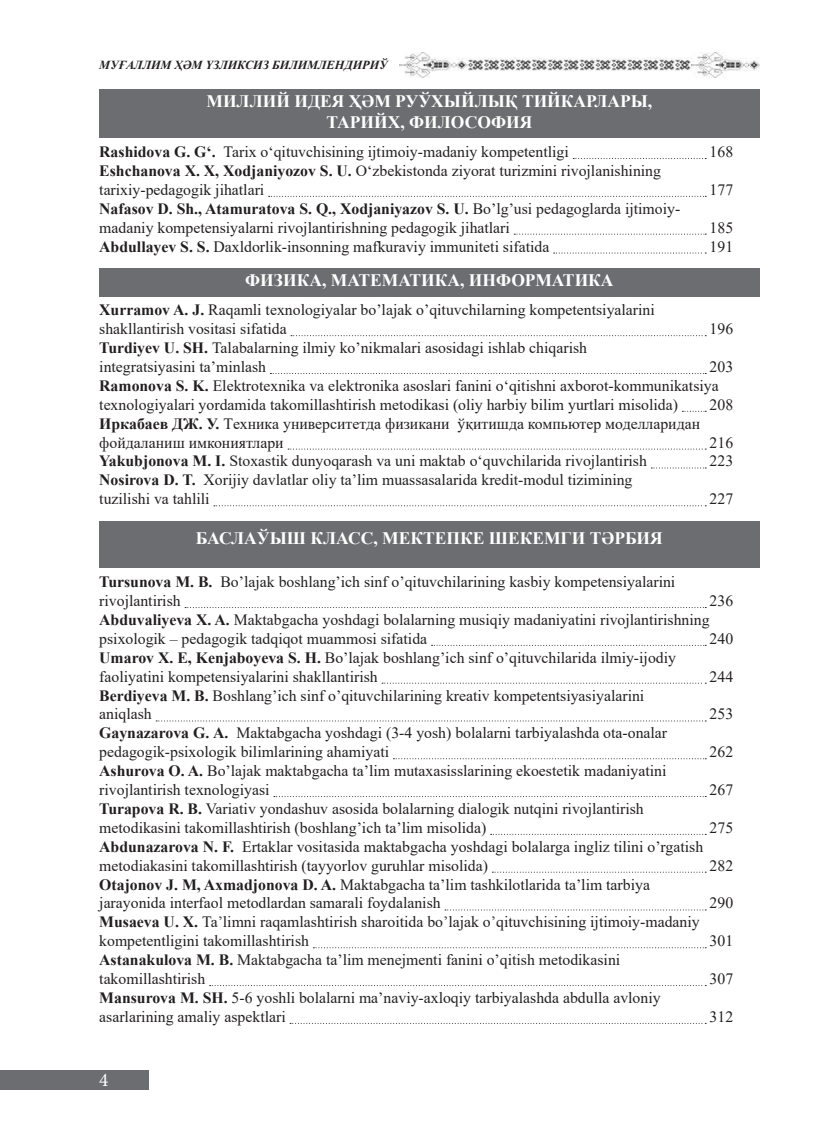
<style>
.page{position:relative;width:834px;height:1141px;background:#fff}
.page>*{position:absolute;margin:0;border:0;box-sizing:border-box;transform-origin:0 0}
.t1{font:19.25px "Minion Pro";color:#fff}
.t2{font:700 17.5px/21px "Times New Roman";color:#fff;text-align:center}
.t3{font:15.75px/18.9px "Times New Roman";color:#231f20}
.t4{font:italic 700 12.25px "Times New Roman";color:#231f20}
.s1{font-weight:700}
</style>
<div class="page">
<img style="left:399px;top:53px;width:360px;height:25px">
<div style="left:0;top:1070px;width:149px;height:20px;background:#6c6d70"></div>
<div style="left:99px;top:522px;width:660px;height:46px;background:#6c6d70"></div>
<svg style="left:185px;top:607px;width:521px;height:1px"></svg>
<svg style="left:431px;top:645px;width:275px;height:1px"></svg>
<svg style="left:382px;top:683px;width:324px;height:1px"></svg>
<svg style="left:156px;top:721px;width:550px;height:1px"></svg>
<svg style="left:393px;top:758px;width:313px;height:1px"></svg>
<svg style="left:274px;top:796px;width:432px;height:1px"></svg>
<svg style="left:490px;top:834px;width:216px;height:1px"></svg>
<svg style="left:492px;top:872px;width:214px;height:1px"></svg>
<svg style="left:445px;top:910px;width:261px;height:1px"></svg>
<svg style="left:313px;top:947px;width:393px;height:1px"></svg>
<svg style="left:209px;top:985px;width:497px;height:1px"></svg>
<svg style="left:290px;top:1023px;width:416px;height:1px"></svg>
<div style="left:99px;top:268px;width:660px;height:29px;background:#6c6d70"></div>
<svg style="left:291px;top:335px;width:415px;height:1px"></svg>
<svg style="left:270px;top:373px;width:436px;height:1px"></svg>
<svg style="left:682px;top:411px;width:24px;height:1px"></svg>
<svg style="left:288px;top:449px;width:418px;height:1px"></svg>
<svg style="left:651px;top:468px;width:55px;height:1px"></svg>
<svg style="left:214px;top:505px;width:492px;height:1px"></svg>
<div style="left:99px;top:89px;width:660px;height:48px;background:#6c6d70"></div>
<svg style="left:573px;top:158px;width:133px;height:1px"></svg>
<svg style="left:268px;top:196px;width:438px;height:1px"></svg>
<svg style="left:514px;top:234px;width:192px;height:1px"></svg>
<svg style="left:553px;top:253px;width:153px;height:1px"></svg>
<p class="t4" style="left:99px;top:57px;width:290px">МУҒАЛЛИМ ҲӘМ ҮЗЛИКСИЗ БИЛИМЛЕНДИРИЎ</p>
<p class="t2" style="left:206px;top:90px;width:447px">МИЛЛИЙ ИДЕЯ ҲӘМ РУЎХЫЙЛЫҚ ТИЙКАРЛАРЫ,<br>ТАРИЙХ, ФИЛОСОФИЯ</p>
<p class="t3" style="left:99px;top:142px;width:471px"><span class="s1">Rashidova G. G‘.</span> Tarix o‘qituvchisining ijtimoiy-madaniy kompetentligi</p>
<p class="t3" style="left:709px;top:142px;width:25px">168</p>
<p class="t3" style="left:99px;top:161px;width:563px"><span class="s1">Eshchanova X. X, Xodjaniyozov S. U.</span> O‘zbekistonda ziyorat turizmini rivojlanishining tarixiy-pedagogik jihatlari</p>
<p class="t3" style="left:709px;top:180px;width:25px">177</p>
<p class="t3" style="left:99px;top:198px;width:582px"><span class="s1">Nafasov D. Sh., Atamuratova S. Q., Xodjaniyazov S. U.</span> Bo’lg’usi pedagoglarda ijtimoiy&shy;madaniy kompetensiyalarni rivojlantirishning pedagogik jihatlari</p>
<p class="t3" style="left:709px;top:217px;width:25px">185</p>
<p class="t3" style="left:99px;top:236px;width:451px"><span class="s1">Abdullayev S. S.</span> Daxldorlik-insonning mafkuraviy immuniteti sifatida</p>
<p class="t3" style="left:709px;top:236px;width:25px">191</p>
<p class="t2" style="left:245px;top:270px;width:370px">ФИЗИКА, МАТЕМАТИКА, ИНФОРМАТИКА</p>
<p class="t3" style="left:99px;top:300px;width:557px"><span class="s1">Xurramov A. J.</span> Raqamli texnologiyalar bo’lajak o’qituvchilarning kompetentsiyalarini shakllantirish vositasi sifatida</p>
<p class="t3" style="left:709px;top:319px;width:25px">196</p>
<p class="t3" style="left:99px;top:338px;width:489px"><span class="s1">Turdiyev U. SH.</span> Talabalarning ilmiy ko’nikmalari asosidagi ishlab chiqarish integratsiyasini ta’minlash</p>
<p class="t3" style="left:99px;top:357px;width:635px;text-indent:610px">203<br><span class="s1">Ramonova S. K.</span> Elektrotexnika va elektronika asoslari fanini o‘qitishni axborot-kommunikatsiya texnologiyalari yordamida takomillashtirish metodikasi (oliy harbiy bilim yurtlari misolida)</p>
<p class="t3" style="left:709px;top:395px;width:25px">208</p>
<p class="t3" style="left:99px;top:413px;width:602px"><span class="s1">Иркабаев ДЖ. У.</span> Tехникa университетда физикани ўқитишда компьютер моделларидан фойдаланиш имкониятлари</p>
<p class="t3" style="left:709px;top:432px;width:25px">216</p>
<p class="t3" style="left:99px;top:451px;width:549px"><span class="s1">Yakubjonova M. I.</span> Stoxastik dunyoqarash va uni maktab o‘quvchilarida rivojlantirish</p>
<p class="t3" style="left:709px;top:451px;width:25px">223</p>
<p class="t3" style="left:99px;top:470px;width:534px"><span class="s1">Nosirova D. T.</span> Xorijiy davlatlar oliy ta’lim muassasalarida kredit-modul tizimining tuzilishi va tahlili</p>
<p class="t3" style="left:709px;top:489px;width:25px">227</p>
<p class="t2" style="left:196px;top:527px;width:468px">БАСЛАЎЫШ КЛАСС, МЕКТЕПКЕ ШЕКЕМГИ ТӘРБИЯ</p>
<p class="t3" style="left:99px;top:572px;width:577px"><span class="s1">Tursunova M. B.</span> Bo’lajak boshlang’ich sinf o’qituvchilarining kasbiy kompetensiyalarini rivojlantirish</p>
<p class="t3" style="left:99px;top:591px;width:635px;text-indent:610px">236<br><span class="s1">Abduvaliyeva X. A.</span> Maktabgacha yoshdagi bolalarning musiqiy madaniyatini rivojlantirishning psixologik – pedagogik tadqiqot muammosi sifatida</p>
<p class="t3" style="left:709px;top:629px;width:25px">240</p>
<p class="t3" style="left:99px;top:648px;width:578px"><span class="s1">Umarov X. E, Kenjaboyeva S. H.</span> Bo’lajak boshlang’ich sinf o’qituvchilarida ilmiy-ijodiy faoliyatini kompetensiyalarini shakllantirish</p>
<p class="t3" style="left:99px;top:685px;width:546px"><span class="s1">Berdiyeva M. B.</span> Boshlang’ich sinf o’qituvchilarining kreativ kompetentsiyasiyalarini aniqlash</p>
<p class="t3" style="left:99px;top:723px;width:569px"><span class="s1">Gаynаzаrovа G. А.</span> Maktabgacha yoshdagi (3-4 yosh) bolаlаrni tаrbiyаlаshdа otа-onаlаr pedаgogik-psixologik bilimlаrining ahamiyati</p>
<p class="t3" style="left:99px;top:761px;width:568px"><span class="s1">Ashurova O. A.</span> Bo’lajak maktabgacha ta’lim mutaxasisslarining ekoestetik madaniyatini rivojlantirish texnologiyasi</p>
<p class="t3" style="left:99px;top:799px;width:546px"><span class="s1">Turapova R. B.</span> Variativ yondashuv asosida bolalarning dialogik nutqini rivojlantirish metodikasini takomillashtirish (boshlang’ich ta’lim misolida)</p>
<p class="t3" style="left:709px;top:666px;width:25px">244</p>
<p class="t3" style="left:709px;top:704px;width:25px">253</p>
<p class="t3" style="left:709px;top:742px;width:25px">262</p>
<p class="t3" style="left:709px;top:780px;width:25px">267</p>
<p class="t3" style="left:709px;top:818px;width:25px">275</p>
<p class="t3" style="left:99px;top:837px;width:605px"><span class="s1">Abdunazarova N. F.</span> Ertaklar vositasida maktabgacha yoshdagi bolalarga ingliz tilini o’rgatish metodiakasini takomillashtirish (tayyorlov guruhlar misolida)</p>
<p class="t3" style="left:709px;top:855px;width:25px">282</p>
<p class="t3" style="left:99px;top:874px;width:552px"><span class="s1">Otajonov J. M, Axmadjonova D. A.</span> Maktabgacha ta’lim tashkilotlarida ta’lim tarbiya jarayonida interfaol metodlardan samarali foydalanish</p>
<p class="t3" style="left:99px;top:912px;width:602px"><span class="s1">Musaeva U. X.</span> Taʼlimni raqamlashtirish sharoitida boʼlajak oʼqituvchisining ijtimoiy-madaniy kompetentligini takomillashtirish</p>
<p class="t3" style="left:99px;top:950px;width:522px"><span class="s1">Astanakulova M. B.</span> Maktabgacha ta’lim menejmenti fanini o’qitish metodikasini takomillashtirish</p>
<p class="t3" style="left:99px;top:988px;width:562px"><span class="s1">Mansurova M. SH.</span> 5-6 yoshli bolalarni ma’naviy-axloqiy tarbiyalashda abdulla avloniy asarlarining amaliy aspektlari</p>
<p class="t3" style="left:709px;top:893px;width:25px">290</p>
<p class="t3" style="left:709px;top:931px;width:25px">301</p>
<p class="t3" style="left:709px;top:969px;width:25px">307</p>
<p class="t3" style="left:709px;top:1007px;width:25px">312</p>
<p class="t1" style="left:99px;top:1067px;width:11px">4</p>
</div>
